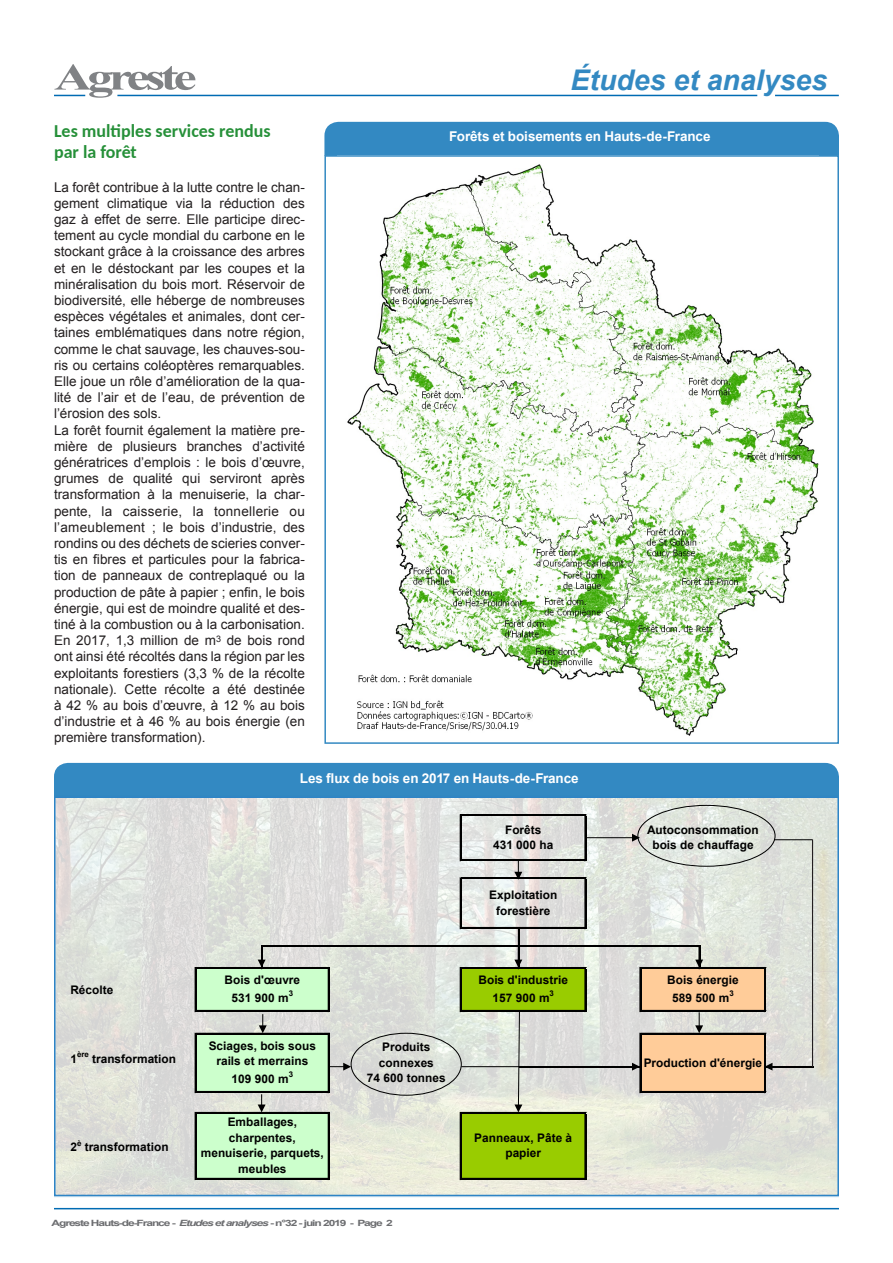
<style>
.page{position:relative;width:893px;height:1263px;background:#fff}
.page>*{position:absolute;margin:0;border:0;box-sizing:border-box;transform-origin:0 0}
.t1{font:700 37.8px "Times New Roman";letter-spacing:-.09em;color:#808285;scale:1.39 1}
.t2{font:italic 700 28.5px "Arial";color:#3389c2}
.t3{font:700 18px "Carlito";color:#269039}
.t4{font:13.5px/16.2px "Arial";color:#231f20;text-align:justify}
.t5{font:700 13.5px "Arial";letter-spacing:-.005em;color:#fff}
.t6{font:700 11.85px/15.5px "Arial";color:#000;text-align:center}
.t7{font:700 8.7px "Arial";letter-spacing:-.09em;color:#6c6d70;scale:1.39 1}
.t8{font:700 7.95px "Arial";color:#000}
.s1{font-style:italic}
</style>
<div class="page">
<hr style="left:54px;top:1208px;width:785px;height:1px;background:#006bb3">
<div style="left:324px;top:122px;width:515px;height:33px;background:#3389c2"></div>
<div style="left:54px;top:763px;width:785px;height:33px;background:#3389c2"></div>
<img style="left:57px;top:799px;width:779px;height:394px">
<hr style="left:117px;top:95px;width:640px;height:1px;background:#006bb3">
<hr style="left:54px;top:95px;width:31px;height:1px;background:#006bb3">
<hr style="left:775px;top:95px;width:64px;height:1px;background:#006bb3">
<img style="left:347px;top:164px;width:471px;height:572px">
<div style="left:324px;top:155px;width:515px;height:589px;border:2px solid #3389c2"></div>
<div style="left:54px;top:796px;width:785px;height:400px;border:2px solid #2e84c5"></div>
<div style="left:196px;top:968px;width:133px;height:43px;background:#cfc"></div>
<div style="left:461px;top:968px;width:125px;height:43px;background:#9c0"></div>
<div style="left:640px;top:968px;width:125px;height:43px;background:#fc9"></div>
<div style="left:196px;top:1034px;width:133px;height:58px;background:#cfc"></div>
<div style="left:640px;top:1034px;width:125px;height:58px;background:#fc9"></div>
<div style="left:196px;top:1113px;width:133px;height:66px;background:#cfc"></div>
<div style="left:461px;top:1113px;width:125px;height:66px;background:#9c0"></div>
<hr style="left:460px;top:815px;width:1px;height:46px;background:#000">
<hr style="left:585px;top:816px;width:1px;height:45px;background:#000">
<hr style="left:196px;top:967px;width:133px;height:2px;background:#000">
<hr style="left:460px;top:878px;width:1px;height:51px;background:#000">
<hr style="left:585px;top:879px;width:1px;height:50px;background:#000">
<hr style="left:461px;top:967px;width:125px;height:2px;background:#000">
<hr style="left:196px;top:1010px;width:133px;height:2px;background:#000">
<hr style="left:461px;top:1010px;width:125px;height:2px;background:#000">
<hr style="left:195px;top:967px;width:1px;height:45px;background:#000">
<hr style="left:328px;top:969px;width:1px;height:43px;background:#000">
<hr style="left:196px;top:1033px;width:133px;height:1px;background:#000">
<hr style="left:640px;top:967px;width:1px;height:45px;background:#000">
<hr style="left:764px;top:969px;width:1px;height:43px;background:#000">
<hr style="left:765px;top:969px;width:1px;height:43px;background:#000">
<hr style="left:519px;top:1066px;width:122px;height:1px;background:#000">
<hr style="left:519px;top:1067px;width:122px;height:1px;background:#000">
<hr style="left:196px;top:1091px;width:133px;height:2px;background:#000">
<hr style="left:195px;top:1033px;width:1px;height:60px;background:#000">
<hr style="left:328px;top:1034px;width:1px;height:59px;background:#000">
<hr style="left:196px;top:1112px;width:133px;height:2px;background:#000">
<hr style="left:460px;top:967px;width:1px;height:45px;background:#000">
<hr style="left:585px;top:969px;width:1px;height:43px;background:#000">
<hr style="left:196px;top:1178px;width:133px;height:1px;background:#000">
<hr style="left:460px;top:1112px;width:1px;height:67px;background:#000">
<hr style="left:585px;top:1114px;width:1px;height:65px;background:#000">
<hr style="left:518px;top:929px;width:2px;height:40px;background:#000">
<hr style="left:195px;top:1112px;width:1px;height:67px;background:#000">
<hr style="left:328px;top:1114px;width:1px;height:65px;background:#000">
<hr style="left:640px;top:1033px;width:1px;height:60px;background:#000">
<hr style="left:764px;top:1034px;width:1px;height:59px;background:#000">
<hr style="left:765px;top:1034px;width:1px;height:59px;background:#000">
<hr style="left:461px;top:814px;width:125px;height:1px;background:#000">
<hr style="left:461px;top:815px;width:125px;height:1px;background:#000">
<hr style="left:461px;top:859px;width:125px;height:1px;background:#000">
<hr style="left:461px;top:860px;width:125px;height:1px;background:#000">
<hr style="left:461px;top:877px;width:125px;height:1px;background:#000">
<hr style="left:461px;top:878px;width:125px;height:1px;background:#000">
<hr style="left:461px;top:927px;width:125px;height:2px;background:#000">
<hr style="left:263px;top:945px;width:437px;height:2px;background:#000">
<hr style="left:641px;top:967px;width:125px;height:2px;background:#000">
<hr style="left:641px;top:1010px;width:125px;height:2px;background:#000">
<hr style="left:641px;top:1033px;width:125px;height:1px;background:#000">
<hr style="left:766px;top:1066px;width:47px;height:1px;background:#000">
<hr style="left:766px;top:1067px;width:47px;height:1px;background:#000">
<hr style="left:641px;top:1091px;width:125px;height:2px;background:#000">
<hr style="left:461px;top:1112px;width:125px;height:2px;background:#000">
<hr style="left:461px;top:1178px;width:125px;height:1px;background:#000">
<div style="left:351px;top:1033px;width:111px;height:63px;border:1px solid #000;border-radius:50%"></div>
<svg style="left:514px;top:861px;width:8px;height:19px"></svg>
<svg style="left:695px;top:1012px;width:8px;height:21px"></svg>
<svg style="left:259px;top:1014px;width:8px;height:19px"></svg>
<svg style="left:514px;top:1012px;width:8px;height:100px"></svg>
<svg style="left:258px;top:1094px;width:8px;height:18px"></svg>
<svg style="left:514px;top:947px;width:8px;height:20px"></svg>
<svg style="left:258px;top:945px;width:8px;height:22px"></svg>
<svg style="left:695px;top:946px;width:8px;height:21px"></svg>
<svg style="left:329px;top:1063px;width:22px;height:7px"></svg>
<svg style="left:632px;top:1063px;width:8px;height:7px"></svg>
<hr style="left:461px;top:1066px;width:61px;height:1px;background:#000">
<hr style="left:586px;top:837px;width:47px;height:1px;background:#000">
<svg style="left:632px;top:834px;width:8px;height:8px"></svg>
<svg style="left:766px;top:1063px;width:33px;height:7px"></svg>
<hr style="left:774px;top:839px;width:38px;height:1px;background:#000">
<div style="left:814px;top:843px;width:17px;height:242px;background:#dedecf"></div>
<hr style="left:812px;top:839px;width:1px;height:228px;background:#231f20">
<p class="t1" style="left:54px;top:51px;width:104px">Agreste</p>
<p class="t2" style="left:571px;top:61px;width:258px">Études et analyses</p>
<p class="t3" style="left:54px;top:118px;width:218px">Les multiples services rendus</p>
<p class="t3" style="left:54px;top:140px;width:84px">par la forêt</p>
<p class="t4" style="left:54px;top:179px;width:252px">La forêt contribue à la lutte contre le chan&shy;gement climatique via la réduction des gaz à effet de serre. Elle participe direc&shy;tement au cycle mondial du carbone en le stockant grâce à la croissance des arbres et en le déstockant par les coupes et la minéralisation du bois mort. Réservoir de biodiversité, elle héberge de nombreuses espèces végétales et animales, dont cer&shy;taines emblématiques dans notre région, comme le chat sauvage, les chauves-sou&shy;ris ou certains coléoptères remarquables.<br>Elle joue un rôle d’amélioration de la qua&shy;lité de l’air et de l’eau, de prévention de l’érosion des sols.</p>
<p class="t4" style="left:54px;top:422px;width:252px">La forêt fournit également la matière pre&shy;mière de plusieurs branches d’activité génératrices d’emplois : le bois d’œuvre, grumes de qualité qui serviront après transformation à la menuiserie, la char&shy;pente, la caisserie, la tonnellerie ou l’ameublement ; le bois d’industrie, des rondins ou des déchets de scieries conver&shy;tis en fibres et particules pour la fabrica&shy;tion de panneaux de contreplaqué ou la production de pâte à papier ; enfin, le bois énergie, qui est de moindre qualité et des&shy;tiné à la combustion ou à la carbonisation.<br>En 2017, 1,3 million de m<sup>3</sup> de bois rond ont ainsi été récoltés dans la région par les exploitants forestiers (3,3 % de la récolte nationale). Cette récolte a été destinée à 42 % au bois d’œuvre, à 12 % au bois d’industrie et à 46 % au bois énergie (en première transformation).</p>
<p class="t5" style="left:449px;top:128px;width:263px">Forêts et boisements en Hauts-de-France</p>
<p class="t5" style="left:300px;top:769px;width:280px">Les flux de bois en 2017 en Hauts-de-France</p>
<p class="t6" style="left:493px;top:822px;width:62px">Forêts<br>431 000 ha</p>
<p class="t6" style="left:70px;top:982px;width:44px">Récolte</p>
<p class="t8" style="left:77px;top:1049px;width:13px">ère</p>
<p class="t6" style="left:92px;top:1052px;width:85px">transformation</p>
<p class="t6" style="left:70px;top:1052px;width:8px">1</p>
<p class="t8" style="left:77px;top:1137px;width:6px">è</p>
<p class="t6" style="left:85px;top:1140px;width:85px">transformation</p>
<p class="t6" style="left:70px;top:1140px;width:8px">2</p>
<p class="t6" style="left:225px;top:972px;width:77px;line-height:17.7px">Bois d'œuvre<br>531 900 m</p>
<p class="t8" style="left:289px;top:988px;width:6px">3</p>
<p class="t6" style="left:209px;top:1038px;width:109px">Sciages, bois sous rails et merrains</p>
<p class="t6" style="left:232px;top:1071px;width:59px">109 900 m</p>
<p class="t8" style="left:289px;top:1069px;width:6px">3</p>
<p class="t6" style="left:201px;top:1115px;width:125px">Emballages, charpentes, menuiserie, parquets, meubles</p>
<p class="t6" style="left:367px;top:1039px;width:80px">Produits connexes<br>74 600 tonnes</p>
<p class="t7" style="left:52px;top:1217px;width:247px">Agreste Hauts-de-France - <span class="s1">Etudes et analyses</span> - n°32 - juin 2019 - Page 2</p>
<p class="t6" style="left:489px;top:887px;width:70px">Exploitation forestière</p>
<p class="t6" style="left:478px;top:972px;width:91px;line-height:17.7px">Bois d'industrie<br>157 900 m</p>
<p class="t8" style="left:550px;top:988px;width:6px">3</p>
<p class="t6" style="left:474px;top:1130px;width:99px">Panneaux, Pâte à papier</p>
<p class="t6" style="left:647px;top:822px;width:113px">Autoconsommation bois de chauffage</p>
<p class="t6" style="left:667px;top:972px;width:73px;line-height:17.7px">Bois énergie<br>589 500 m</p>
<p class="t8" style="left:729px;top:988px;width:6px">3</p>
<p class="t6" style="left:644px;top:1055px;width:120px">Production d'énergie</p>
</div>
